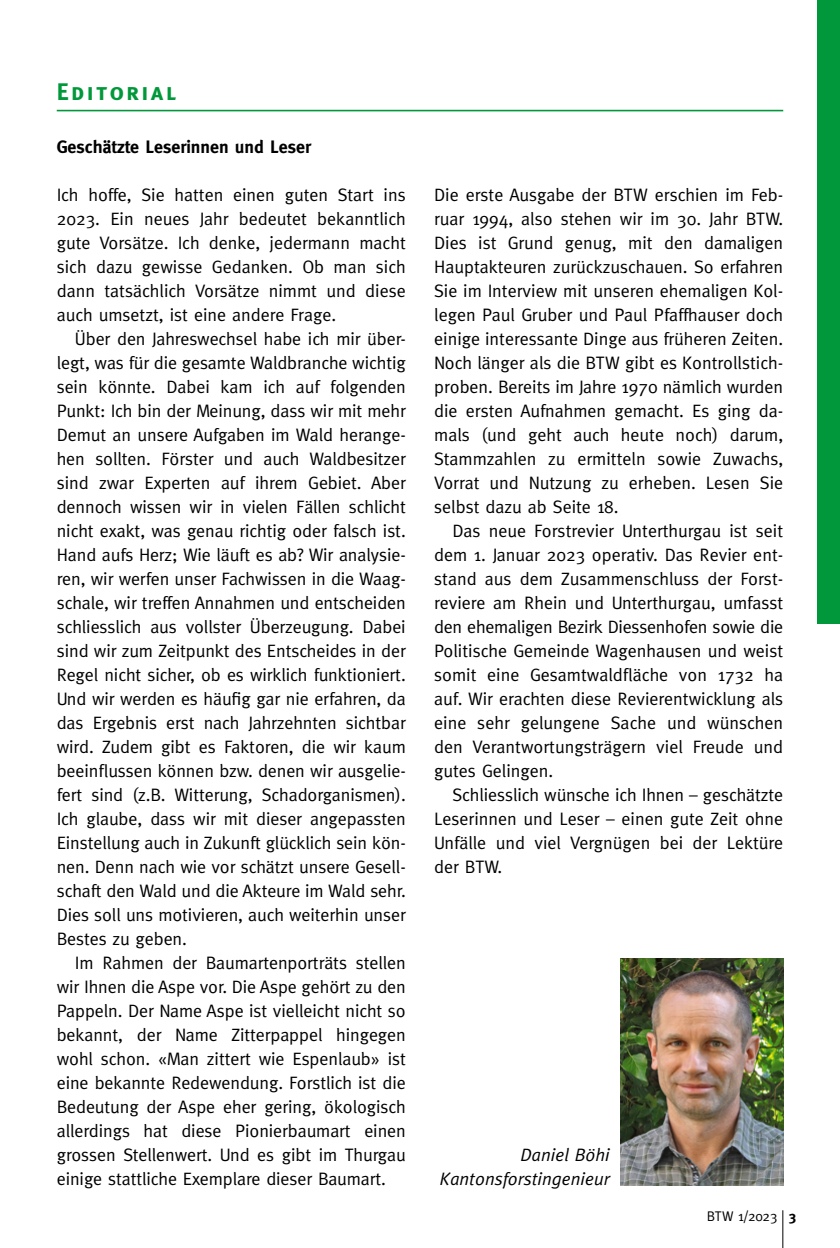
<style>
.page{position:relative;width:840px;height:1248px;background:#fff}
.page>*{position:absolute;margin:0;border:0;box-sizing:border-box;transform-origin:0 0}
.t1{font:24px "Meta Bold Caps";letter-spacing:.1em;color:#00983a}
.t2{font:18px/24px "Meta";color:#000;text-align:justify}
.t3{font:italic 18px/24px "Meta";color:#000;text-align:right}
.t4{font:700 18px "Meta";color:#000}
.t5{font:14px "Meta";letter-spacing:-.01em;color:#000}
.s1{font-weight:700}
</style>
<div class="page">
<hr style="left:782px;top:1210px;width:1px;height:37px;background:#000">
<div style="left:816px;top:0;width:23px;height:624px;background:#00983a"></div>
<hr style="left:57px;top:110px;width:725px;height:1px;background:#00983a">
<img style="left:620px;top:958px;width:162px;height:227px">
<h1 class="t1" style="left:57px;top:77px;width:121px">Editorial</h1>
<p class="t4" style="left:57px;top:136px;width:256px">Geschätzte Leserinnen und Leser</p>
<p class="t2" style="left:57px;top:182px;width:350px">Ich hoffe, Sie hatten einen guten Start ins 2023. Ein neues Jahr bedeutet bekanntlich gute Vorsätze. Ich denke, jedermann macht sich dazu gewisse Gedanken. Ob man sich dann tatsächlich Vorsätze nimmt und diese auch umsetzt, ist eine andere Frage.</p>
<p class="t2" style="left:57px;top:326px;width:350px;text-indent:18px">Über den Jahreswechsel habe ich mir über&shy;legt, was für die gesamte Waldbranche wichtig sein könnte. Dabei kam ich auf folgenden Punkt: Ich bin der Meinung, dass wir mit mehr Demut an unsere Aufgaben im Wald herange&shy;hen sollten. Förster und auch Waldbesitzer sind zwar Experten auf ihrem Gebiet. Aber dennoch wissen wir in vielen Fällen schlicht nicht exakt, was genau richtig oder falsch ist.<br>Hand aufs Herz; Wie läuft es ab? Wir analysie&shy;ren, wir werfen unser Fachwissen in die Waag&shy;schale, wir treffen Annahmen und entscheiden schliesslich aus vollster Überzeugung. Dabei sind wir zum Zeitpunkt des Entscheides in der Regel nicht sicher, ob es wirklich funktioniert.<br>Und wir werden es häufig gar nie erfahren, da das Ergebnis erst nach Jahrzehnten sichtbar wird. Zudem gibt es Faktoren, die wir kaum beeinflussen können bzw. denen wir ausgelie&shy;fert sind (z.B. Witterung, Schadorganismen).<br>Ich glaube, dass wir mit dieser angepassten Einstellung auch in Zukunft glücklich sein kön&shy;nen. Denn nach wie vor schätzt unsere Gesell&shy;schaft den Wald und die Akteure im Wald sehr.<br>Dies soll uns motivieren, auch weiterhin unser Bestes zu geben.</p>
<p class="t2" style="left:57px;top:950px;width:350px;text-indent:18px">Im Rahmen der Baumartenporträts stellen wir Ihnen die Aspe vor. Die Aspe gehört zu den Pappeln. Der Name Aspe ist vielleicht nicht so bekannt, der Name Zitterpappel hingegen wohl schon. «Man zittert wie Espenlaub» ist eine bekannte Redewendung. Forstlich ist die Bedeutung der Aspe eher gering, ökologisch allerdings hat diese Pionierbaumart einen grossen Stellenwert. Und es gibt im Thurgau einige stattliche Exemplare dieser Baumart.</p>
<p class="t2" style="left:434px;top:182px;width:350px">Die erste Ausgabe der BTW erschien im Feb&shy;ruar 1994, also stehen wir im 30. Jahr BTW.<br>Dies ist Grund genug, mit den damaligen Hauptakteuren zurückzuschauen. So erfahren Sie im Interview mit unseren ehemaligen Kol&shy;legen Paul Gruber und Paul Pfaffhauser doch einige interessante Dinge aus früheren Zeiten.<br>Noch länger als die BTW gibt es Kontrollstich&shy;proben. Bereits im Jahre 1970 nämlich wurden die ersten Aufnahmen gemacht. Es ging da&shy;mals (und geht auch heute noch) darum, Stammzahlen zu ermitteln sowie Zuwachs, Vorrat und Nutzung zu erheben. Lesen Sie selbst dazu ab Seite 18.</p>
<p class="t2" style="left:434px;top:518px;width:350px;text-indent:18px">Das neue Forstrevier Unterthurgau ist seit dem 1. Januar 2023 operativ. Das Revier ent&shy;stand aus dem Zusammenschluss der Forst&shy;reviere am Rhein und Unterthurgau, umfasst den ehemaligen Bezirk Diessenhofen sowie die Politische Gemeinde Wagenhausen und weist somit eine Gesamtwaldfläche von 1732 ha auf. Wir erachten diese Revierentwicklung als eine sehr gelungene Sache und wünschen den Verantwortungsträgern viel Freude und gutes Gelingen.</p>
<p class="t2" style="left:434px;top:782px;width:350px;text-indent:18px">Schliesslich wünsche ich Ihnen – geschätzte Leserinnen und Leser – einen gute Zeit ohne Unfälle und viel Vergnügen bei der Lektüre der BTW.</p>
<p class="t3" style="left:439px;top:1142px;width:171px">Daniel Böhi<br>Kantonsforstingenieur</p>
<p class="t5" style="left:706px;top:1208px;width:91px">BTW 1/2023 <span class="s1">3</span></p>
</div>
